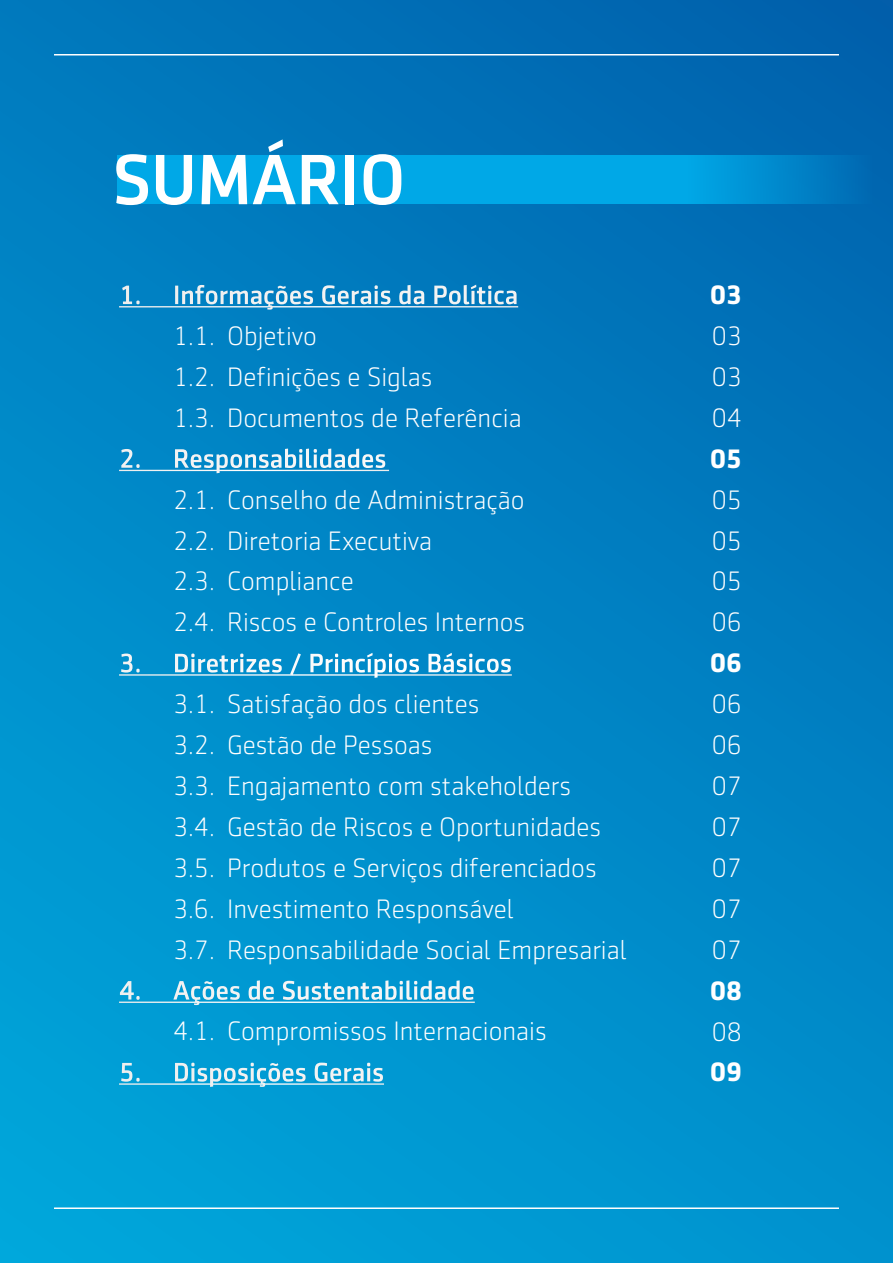
<style>
.page{position:relative;width:893px;height:1263px;background:#fff}
.page>*{position:absolute;margin:0;border:0;box-sizing:border-box;transform-origin:0 0}
.t1{font:500 72px "Sentico Sans DT";color:#fff}
.t2{font:300 27px/41px "Sentico Sans DT";color:#fff}
.t3{font:500 27px "Sentico Sans DT";color:#fff}
.t4{font:700 27px "Sentico Sans DT";color:#fff}
</style>
<div class="page">
<div style="left:0;top:0;width:893px;height:1263px;background:linear-gradient(to bottom,#006eb5,#009ed6)"></div>
<hr style="left:54px;top:1207px;width:785px;height:2px;background:#fff">
<hr style="left:54px;top:54px;width:785px;height:2px;background:#fff">
<hr style="left:119px;top:306px;width:399px;height:1px;background:#fff">
<hr style="left:119px;top:470px;width:270px;height:1px;background:#fff">
<hr style="left:119px;top:674px;width:393px;height:2px;background:#fff">
<hr style="left:119px;top:1001px;width:356px;height:2px;background:#fff">
<hr style="left:119px;top:1083px;width:265px;height:2px;background:#fff">
<svg style="left:117px;top:155px;width:776px;height:49px;fill:#00a8e7"></svg>
<h1 class="t1" style="left:113px;top:139px;width:294px">SUMÁRIO</h1>
<p class="t3" style="left:119px;top:280px;width:401px">1. Informações Gerais da Política</p>
<p class="t2" style="left:173px;top:316px;width:350px">1.1. Objetivo<br>1.2. Definições e Siglas<br>1.3. Documentos de Referência</p>
<p class="t3" style="left:119px;top:443px;width:269px">2. Responsabilidades</p>
<p class="t2" style="left:173px;top:479px;width:354px">2.1. Conselho de Administração<br>2.2. Diretoria Executiva<br>2.3. Compliance<br>2.4. Riscos e Controles Internos</p>
<p class="t3" style="left:119px;top:648px;width:394px">3. Diretrizes / Princípios Básicos</p>
<p class="t2" style="left:173px;top:684px;width:455px">3.1. Satisfação dos clientes<br>3.2. Gestão de Pessoas<br>3.3. Engajamento com stakeholders<br>3.4. Gestão de Riscos e Oportunidades 3.5. Produtos e Serviços diferenciados 3.6. Investimento Responsável<br>3.7. Responsabilidade Social Empresarial</p>
<p class="t3" style="left:119px;top:975px;width:357px">4. Ações de Sustentabilidade</p>
<p class="t2" style="left:173px;top:1011px;width:375px">4.1. Compromissos Internacionais</p>
<p class="t3" style="left:119px;top:1057px;width:266px">5. Disposições Gerais</p>
<p class="t4" style="left:710px;top:279px;width:33px">03</p>
<p class="t2" style="left:712px;top:316px;width:32px;text-align:justify">03<br>03<br>04</p>
<p class="t4" style="left:710px;top:443px;width:33px">05</p>
<p class="t2" style="left:712px;top:479px;width:32px;text-align:justify">05<br>05<br>05<br>06</p>
<p class="t4" style="left:710px;top:647px;width:33px">06</p>
<p class="t2" style="left:712px;top:684px;width:32px;text-align:justify">06<br>06<br>07<br>07<br>07<br>07<br>07</p>
<p class="t4" style="left:710px;top:975px;width:33px">08</p>
<p class="t2" style="left:712px;top:1011px;width:32px">08</p>
<p class="t4" style="left:710px;top:1056px;width:33px">09</p>
</div>
